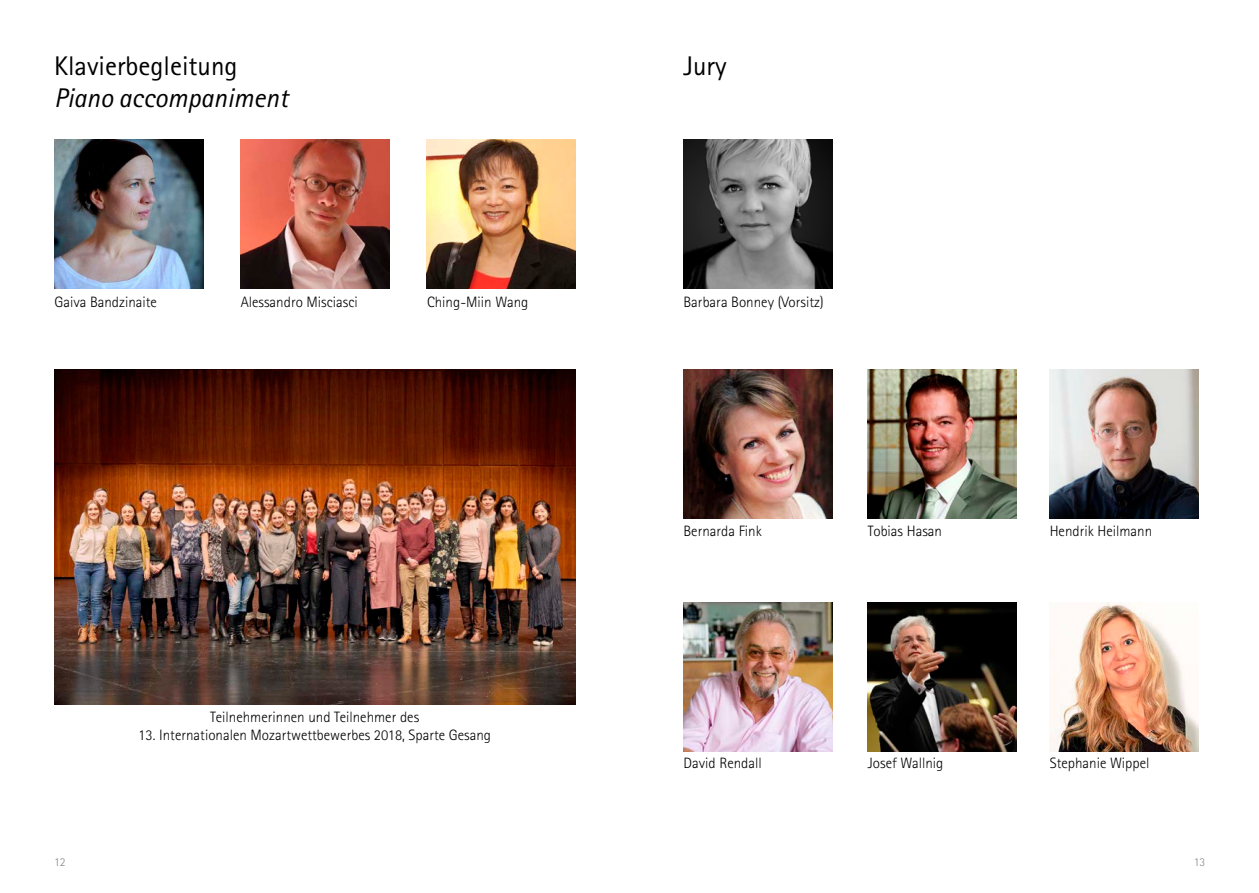
<style>
.page{position:relative;width:1259px;height:893px;background:#fff}
.page>*{position:absolute;margin:0;border:0;box-sizing:border-box;transform-origin:0 0}
.t1{font:27px "Rotis Sans Serif";color:#000}
.t2{font:italic 27px "Rotis Sans Serif";color:#000}
.t3{font:300 15px "Rotis Sans Serif";color:#000}
.t4{font:300 12px "Rotis Sans Serif";color:#868686}
</style>
<div class="page">
<img style="left:241px;top:139px;width:148px;height:149px">
<img style="left:54px;top:139px;width:149px;height:149px">
<img style="left:426px;top:139px;width:149px;height:149px">
<img style="left:683px;top:140px;width:149px;height:148px">
<img style="left:683px;top:370px;width:149px;height:149px">
<img style="left:868px;top:370px;width:148px;height:149px">
<img style="left:1049px;top:370px;width:149px;height:149px">
<img style="left:683px;top:603px;width:149px;height:149px">
<img style="left:1049px;top:603px;width:149px;height:149px">
<img style="left:868px;top:603px;width:148px;height:149px">
<img style="left:54px;top:370px;width:522px;height:334px">
<p class="t1" style="left:54px;top:50px;width:185px">Klavierbegleitung</p>
<p class="t2" style="left:54px;top:82px;width:235px">Piano accompaniment</p>
<p class="t3" style="left:54px;top:293px;width:104px">Gaiva Bandzinaite</p>
<p class="t3" style="left:241px;top:293px;width:119px">Alessandro Misciasci</p>
<p class="t3" style="left:427px;top:293px;width:103px">Ching-Miin Wang</p>
<p class="t3" style="left:210px;top:708px;width:210px">Teilnehmerinnen und Teilnehmer des</p>
<p class="t3" style="left:138px;top:726px;width:354px">13. Internationalen Mozartwettbewerbes 2018, Sparte Gesang</p>
<p class="t1" style="left:683px;top:50px;width:45px">Jury</p>
<p class="t3" style="left:683px;top:293px;width:142px">Barbara Bonney (Vorsitz)</p>
<p class="t3" style="left:683px;top:523px;width:80px">Bernarda Fink</p>
<p class="t3" style="left:1049px;top:523px;width:104px">Hendrik Heilmann</p>
<p class="t3" style="left:868px;top:523px;width:76px">Tobias Hasan</p>
<p class="t3" style="left:683px;top:754px;width:80px">David Rendall</p>
<p class="t3" style="left:868px;top:754px;width:77px">Josef Wallnig</p>
<p class="t3" style="left:1049px;top:754px;width:101px">Stephanie Wippel</p>
<p class="t4" style="left:54px;top:855px;width:13px">12</p>
<p class="t4" style="left:1193px;top:855px;width:13px">13</p>
</div>
